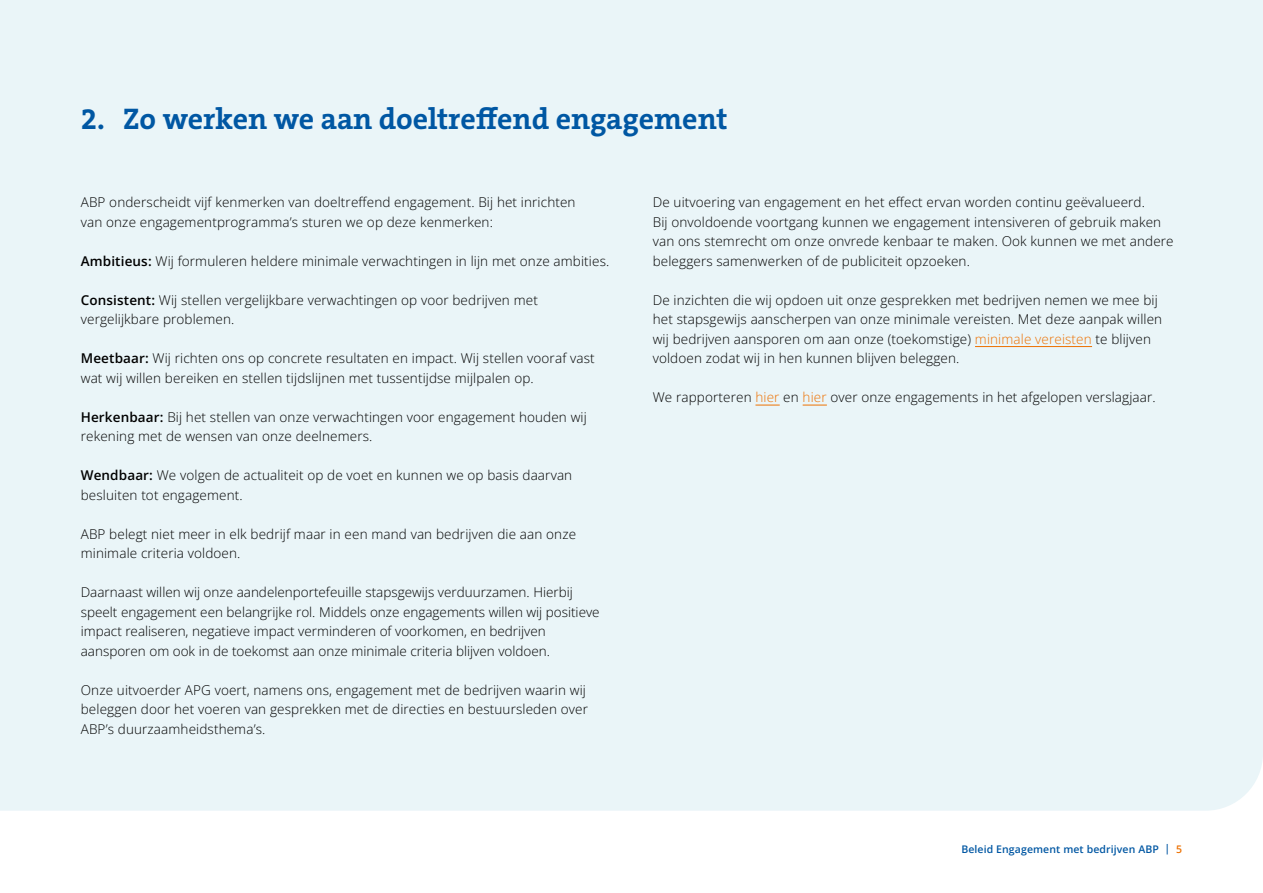
<style>
.page{position:relative;width:1263px;height:893px;background:#fff}
.page>*{position:absolute;margin:0;border:0;box-sizing:border-box;transform-origin:0 0}
.t1{font:700 30px "The Serif B W7";color:#0057a3}
.t2{font:300 13.5px/19.5px "Open Sans";letter-spacing:.01em;color:#000}
.t3{font:600 10.5px "Open Sans";letter-spacing:.01em;color:#0057a3}
.s1{font-weight:600}
.s2{color:#ed7102}
</style>
<div class="page">
<div style="left:0;top:0;width:1263px;height:811px;background:#eaf5f8"></div>
<hr style="left:975px;top:346px;width:117px;height:1px;background:#ed7102">
<svg style="left:755px;top:405px;width:25px;height:1px"></svg>
<svg style="left:803px;top:405px;width:24px;height:1px"></svg>
<h1 class="t1" style="left:81px;top:99px;width:648px">2. Zo werken we aan doeltreffend engagement</h1>
<p class="t2" style="left:81px;top:192px;width:496px">ABP onderscheidt vijf kenmerken van doeltreffend engagement. Bij het inrichten van onze engagementprogramma’s sturen we op deze kenmerken:</p>
<p class="t2" style="left:81px;top:251px;width:530px"><span class="s1">Ambitieus:</span> Wij formuleren heldere minimale verwachtingen in lijn met onze ambities.</p>
<p class="t2" style="left:81px;top:290px;width:459px"><span class="s1">Consistent:</span> Wij stellen vergelijkbare verwachtingen op voor bedrijven met vergelijkbare problemen.</p>
<p class="t2" style="left:81px;top:348px;width:515px"><span class="s1">Meetbaar:</span> Wij richten ons op concrete resultaten en impact. Wij stellen vooraf vast wat wij willen bereiken en stellen tijdslijnen met tussentijdse mijlpalen op.</p>
<p class="t2" style="left:81px;top:406px;width:507px"><span class="s1">Herkenbaar:</span> Bij het stellen van onze verwachtingen voor engagement houden wij rekening met de wensen van onze deelnemers.</p>
<p class="t2" style="left:81px;top:465px;width:493px"><span class="s1">Wendbaar:</span> We volgen de actualiteit op de voet en kunnen we op basis daarvan besluiten tot engagement.</p>
<p class="t2" style="left:81px;top:523px;width:497px">ABP belegt niet meer in elk bedrijf maar in een mand van bedrijven die aan onze minimale criteria voldoen.</p>
<p class="t2" style="left:81px;top:582px;width:520px">Daarnaast willen wij onze aandelenportefeuille stapsgewijs verduurzamen. Hierbij speelt engagement een belangrijke rol. Middels onze engagements willen wij positieve impact realiseren, negatieve impact verminderen of voorkomen, en bedrijven aansporen om ook in de toekomst aan onze minimale criteria blijven voldoen.</p>
<p class="t2" style="left:81px;top:679px;width:509px">Onze uitvoerder APG voert, namens ons, engagement met de bedrijven waarin wij beleggen door het voeren van gesprekken met de directies en bestuursleden over<br>ABP’s duurzaamheidsthema’s.</p>
<p class="t2" style="left:653px;top:192px;width:522px">De uitvoering van engagement en het effect ervan worden continu geëvalueerd.<br>Bij onvoldoende voortgang kunnen we engagement intensiveren of gebruik maken van ons stemrecht om onze onvrede kenbaar te maken. Ook kunnen we met andere beleggers samenwerken of de publiciteit opzoeken.</p>
<p class="t2" style="left:653px;top:289px;width:511px">De inzichten die wij opdoen uit onze gesprekken met bedrijven nemen we mee bij het stapsgewijs aanscherpen van onze minimale vereisten. Met deze aanpak willen wij bedrijven aansporen om aan onze (toekomstige) <span class="s2">minimale vereisten</span> te blijven voldoen zodat wij in hen kunnen blijven beleggen.</p>
<p class="t2" style="left:653px;top:387px;width:504px">We rapporteren <span class="s2">hier</span> en <span class="s2">hier</span> over onze engagements in het afgelopen verslagjaar.</p>
<p class="t3" style="left:961px;top:842px;width:222px">Beleid Engagement met bedrijven ABP | <span class="s2">5</span></p>
</div>
